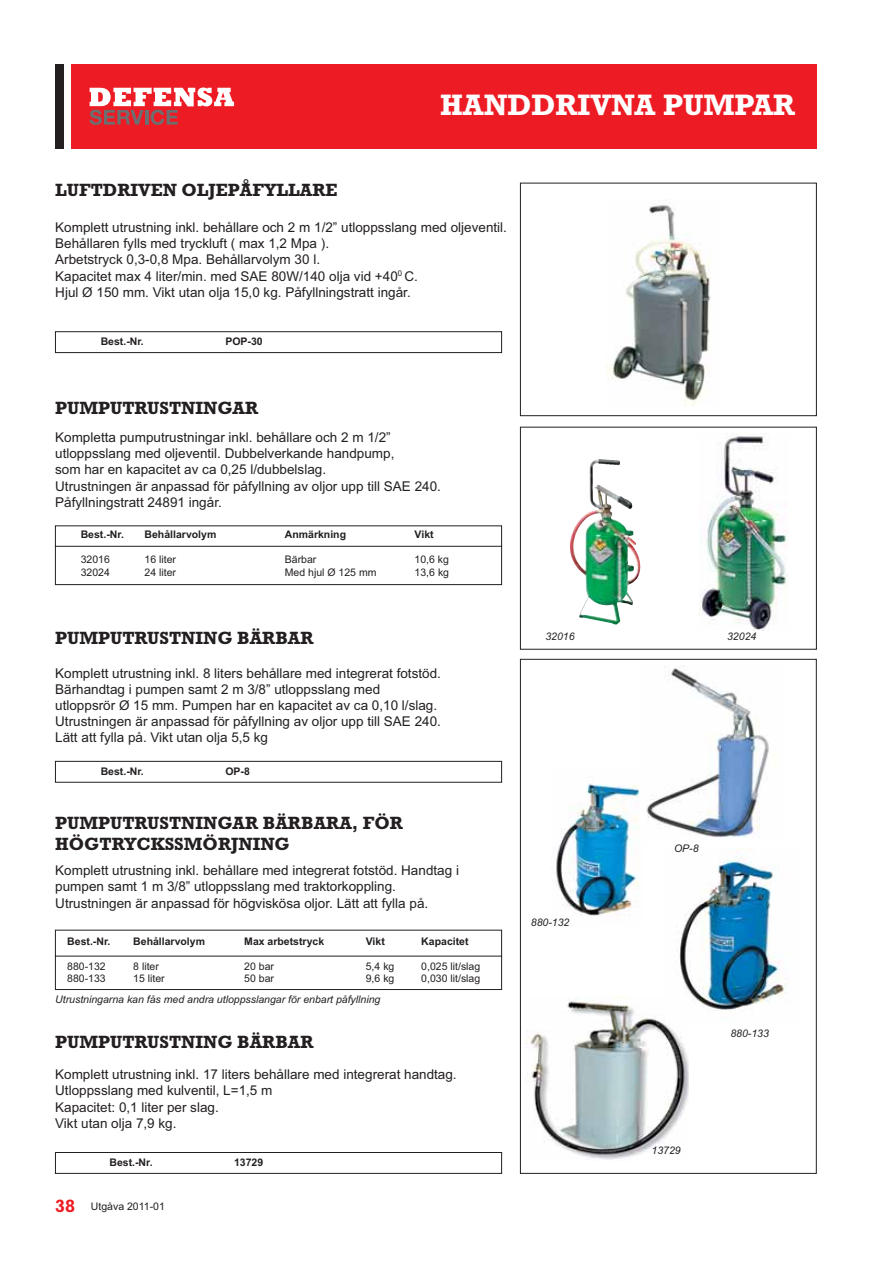
<style>
.page{position:relative;width:893px;height:1263px;background:#fff}
.page>*{position:absolute;margin:0;border:0;box-sizing:border-box;transform-origin:0 0}
.t1{font:700 30px "Rockwell";color:#fff}
.t2{font:700 18px/21.6px "Rockwell";color:#231f20}
.t3{font:13.5px/16.2px "Arial";color:#231f20}
.t4{font:10.5px "Arial";color:#231f20}
.t5{font:700 10.5px "Arial";color:#231f20}
.t6{font:italic 10.5px "Arial";color:#231f20}
.s1{font-family:"Rockwell";font-weight:700;font-size:18px;color:#ed1c24}
</style>
<div class="page">
<div style="left:71px;top:64px;width:745px;height:85px;background:#ed1c24"></div>
<div style="left:55px;top:64px;width:9px;height:85px;background:#231f20"></div>
<svg style="left:90px;top:87px;width:144px;height:38px"></svg>
<div style="left:55px;top:332px;width:447px;height:21px;border:1px solid #231f20"></div>
<div style="left:55px;top:761px;width:447px;height:21px;border:1px solid #231f20"></div>
<img style="left:646px;top:666px;width:123px;height:172px">
<svg style="left:520px;top:183px;width:297px;height:467px"></svg>
<img style="left:699px;top:434px;width:90px;height:196px">
<svg style="left:55px;top:525px;width:447px;height:60px"></svg>
<img style="left:569px;top:459px;width:72px;height:166px">
<div style="left:520px;top:659px;width:296px;height:515px;border:1px solid #231f20"></div>
<div style="left:55px;top:1152px;width:447px;height:22px;border:1px solid #231f20"></div>
<img style="left:676px;top:848px;width:112px;height:163px">
<img style="left:556px;top:783px;width:84px;height:133px">
<svg style="left:55px;top:930px;width:447px;height:60px"></svg>
<img style="left:526px;top:996px;width:163px;height:164px">
<h1 class="t1" style="left:440px;top:95px;width:357px">HANDDRIVNA PUMPAR</h1>
<h2 class="t2" style="left:55px;top:181px;width:284px">LUFTDRIVEN OLJEPÅFYLLARE</h2>
<p class="t3" style="left:55px;top:220px;width:453px">Komplett utrustning inkl. behållare och 2 m 1/2” utloppsslang med oljeventil.<br>Behållaren fylls med tryckluft ( max 1,2 Mpa ).<br>Arbetstryck 0,3-0,8 Mpa. Behållarvolym 30 l.<br>Kapacitet max 4 liter/min. med SAE 80W/140 olja vid +40<sup>0</sup> C.<br>Hjul Ø 150 mm. Vikt utan olja 15,0 kg. Påfyllningstratt ingår.</p>
<p class="t5" style="left:101px;top:336px;width:45px">Best.-Nr.</p>
<p class="t5" style="left:225px;top:336px;width:39px">POP-30</p>
<h2 class="t2" style="left:55px;top:399px;width:205px">PUMPUTRUSTNINGAR</h2>
<p class="t3" style="left:55px;top:430px;width:387px">Kompletta pumputrustningar inkl. behållare och 2 m 1/2” utloppsslang med oljeventil. Dubbelverkande handpump,<br>som har en kapacitet av ca 0,25 l/dubbelslag.<br>Utrustningen är anpassad för påfyllning av oljor upp till SAE 240.<br>Påfyllningstratt 24891 ingår.</p>
<p class="t5" style="left:81px;top:528px;width:45px">Best.-Nr.</p>
<p class="t5" style="left:145px;top:528px;width:73px">Behållarvolym</p>
<p class="t5" style="left:285px;top:528px;width:63px">Anmärkning</p>
<p class="t5" style="left:415px;top:528px;width:21px">Vikt</p>
<p class="t4" style="left:81px;top:555px;width:31px">32016</p>
<p class="t4" style="left:145px;top:555px;width:33px">16 liter</p>
<p class="t4" style="left:285px;top:555px;width:33px">Bärbar</p>
<p class="t4" style="left:415px;top:555px;width:36px">10,6 kg</p>
<p class="t4" style="left:81px;top:568px;width:31px">32024</p>
<p class="t4" style="left:145px;top:568px;width:33px">24 liter</p>
<p class="t4" style="left:285px;top:568px;width:93px">Med hjul Ø 125 mm</p>
<p class="t4" style="left:415px;top:568px;width:36px">13,6 kg</p>
<h2 class="t2" style="left:55px;top:629px;width:260px">PUMPUTRUSTNING BÄRBAR</h2>
<p class="t3" style="left:55px;top:666px;width:387px">Komplett utrustning inkl. 8 liters behållare med integrerat fotstöd.<br>Bärhandtag i pumpen samt 2 m 3/8” utloppsslang med utloppsrör Ø 15 mm. Pumpen har en kapacitet av ca 0,10 l/slag.<br>Utrustningen är anpassad för påfyllning av oljor upp till SAE 240.<br>Lätt att fylla på. Vikt utan olja 5,5 kg</p>
<p class="t5" style="left:101px;top:765px;width:45px">Best.-Nr.</p>
<p class="t5" style="left:225px;top:765px;width:26px">OP-8</p>
<h2 class="t2" style="left:55px;top:814px;width:349px">PUMPUTRUSTNINGAR BÄRBARA, FÖR<br>HÖGTRYCKSSMÖRJNING</h2>
<p class="t3" style="left:55px;top:864px;width:405px">Komplett utrustning inkl. behållare med integrerat fotstöd. Handtag i pumpen samt 1 m 3/8” utloppsslang med traktorkoppling.<br>Utrustningen är anpassad för högviskösa oljor. Lätt att fylla på.</p>
<p class="t5" style="left:67px;top:935px;width:45px">Best.-Nr.</p>
<p class="t5" style="left:133px;top:935px;width:73px">Behållarvolym</p>
<p class="t5" style="left:244px;top:935px;width:81px">Max arbetstryck</p>
<p class="t5" style="left:366px;top:935px;width:21px">Vikt</p>
<p class="t5" style="left:421px;top:935px;width:49px">Kapacitet</p>
<p class="t4" style="left:67px;top:962px;width:40px">880-132</p>
<p class="t4" style="left:133px;top:962px;width:27px">8 liter</p>
<p class="t4" style="left:244px;top:962px;width:31px">20 bar</p>
<p class="t4" style="left:366px;top:962px;width:30px">5,4 kg</p>
<p class="t4" style="left:421px;top:962px;width:60px">0,025 lit/slag</p>
<p class="t4" style="left:67px;top:975px;width:40px">880-133</p>
<p class="t4" style="left:133px;top:975px;width:33px">15 liter</p>
<p class="t4" style="left:244px;top:975px;width:31px">50 bar</p>
<p class="t4" style="left:366px;top:975px;width:30px">9,6 kg</p>
<p class="t4" style="left:421px;top:975px;width:60px">0,030 lit/slag</p>
<p class="t6" style="left:55px;top:995px;width:327px">Utrustningarna kan fås med andra utloppsslangar för enbart påfyllning</p>
<h2 class="t2" style="left:55px;top:1033px;width:260px">PUMPUTRUSTNING BÄRBAR</h2>
<p class="t3" style="left:55px;top:1068px;width:403px">Komplett utrustning inkl. 17 liters behållare med integrerat handtag.<br>Utloppsslang med kulventil, L=1,5 m<br>Kapacitet: 0,1 liter per slag.<br>Vikt utan olja 7,9 kg.</p>
<p class="t5" style="left:109px;top:1156px;width:45px">Best.-Nr.</p>
<p class="t5" style="left:234px;top:1156px;width:31px">13729</p>
<p class="t4" style="left:55px;top:1202px;width:111px"><span class="s1">38</span> Utgåva 2011-01</p>
<p class="t6" style="left:545px;top:633px;width:31px">32016</p>
<p class="t6" style="left:727px;top:633px;width:31px">32024</p>
<p class="t6" style="left:531px;top:919px;width:40px">880-132</p>
<p class="t6" style="left:674px;top:845px;width:26px">OP-8</p>
<p class="t6" style="left:651px;top:1147px;width:31px">13729</p>
<p class="t6" style="left:730px;top:1029px;width:40px">880-133</p>
</div>
